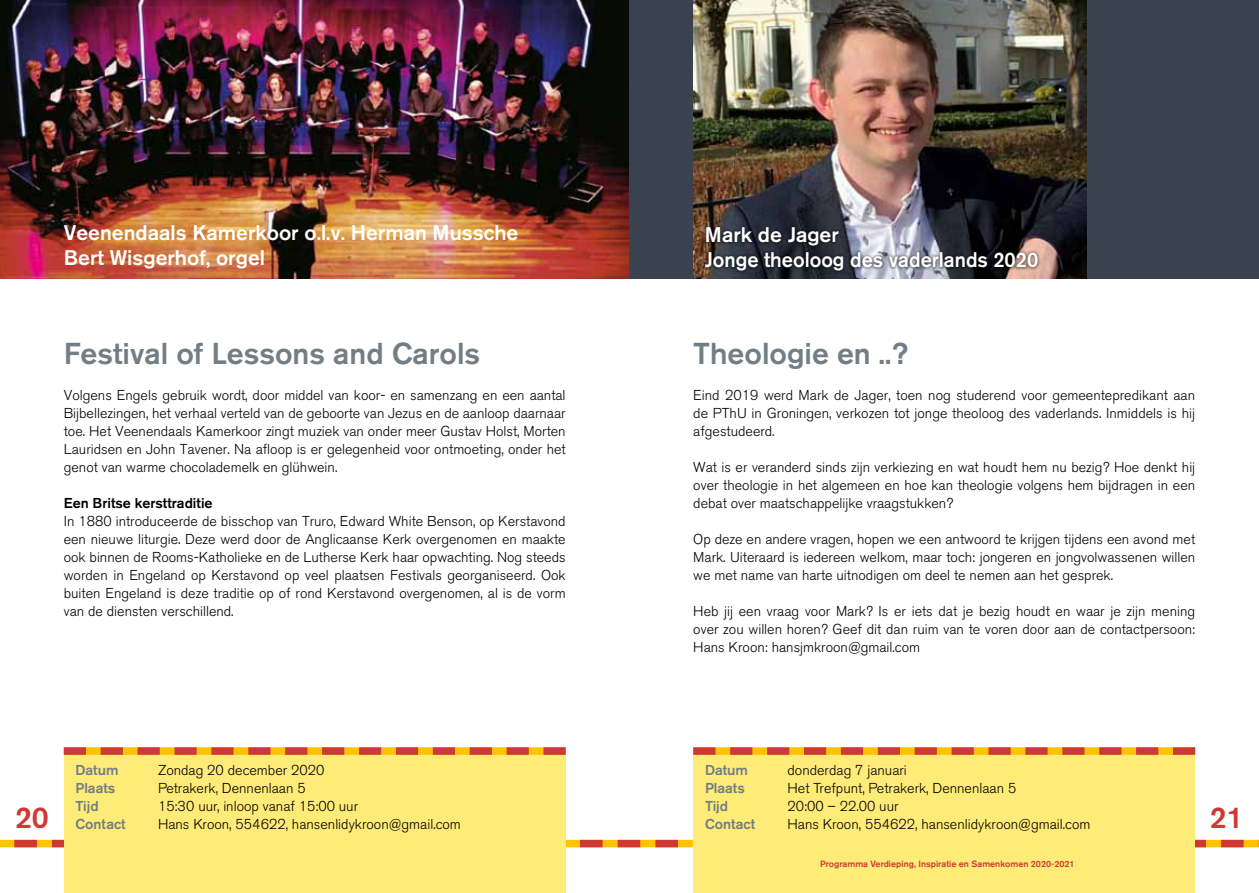
<style>
.page{position:relative;width:1259px;height:893px;background:#fff}
.page>*{position:absolute;margin:0;border:0;box-sizing:border-box;transform-origin:0 0}
.t1{font:500 30px "Akzidenz Grotesk BE";color:#717e86}
.t2{font:500 30px "Akzidenz Grotesk BE";color:#d03834}
.t3{font:500 21px/25.2px "Akzidenz Grotesk BE";color:#fff}
.t4{font:300 14.25px/18px "Akzidenz Grotesk BE";color:#000;text-align:justify}
.t5{font:500 14.25px "Akzidenz Grotesk BE";color:#717e86}
.t6{font:500 14.25px "Akzidenz Grotesk BE";color:#000}
.t7{font:500 9px "Akzidenz Grotesk BE";color:#d03834}
</style>
<div class="page">
<svg style="left:0;top:840px;width:1259px;height:7px;background:#e4781b"></svg>
<img style="left:0;top:0;width:629px;height:279px">
<div style="left:64px;top:755px;width:502px;height:138px;background:#ffeb78"></div>
<svg style="left:64px;top:747px;width:502px;height:8px;background:#e17324"></svg>
<div style="left:629px;top:0;width:630px;height:279px;background:#3a424f"></div>
<img style="left:693px;top:0;width:393px;height:279px">
<div style="left:693px;top:755px;width:502px;height:138px;background:#ffeb78"></div>
<svg style="left:693px;top:747px;width:502px;height:8px;background:#e17324"></svg>
<div style="left:702px;top:223px;width:339px;height:51px;background:#000;opacity:.45"></div>
<h2 class="t3" style="left:64px;top:220px;width:456px">Veenendaals Kamerkoor o.l.v. Herman Mussche<br>Bert Wisgerhof, orgel</h2>
<h1 class="t1" style="left:64px;top:335px;width:418px">Festival of Lessons and Carols</h1>
<p class="t4" style="left:64px;top:386px;width:503px">Volgens Engels gebruik wordt, door middel van koor- en samenzang en een aantal Bijbellezingen, het verhaal verteld van de geboorte van Jezus en de aanloop daarnaar toe. Het Veenendaals Kamerkoor zingt muziek van onder meer Gustav Holst, Morten Lauridsen en John Tavener. Na afloop is er gelegenheid voor ontmoeting, onder het genot van warme chocolademelk en glühwein.</p>
<p class="t6" style="left:64px;top:494px;width:150px">Een Britse kersttraditie</p>
<p class="t4" style="left:64px;top:512px;width:503px">In 1880 introduceerde de bisschop van Truro, Edward White Benson, op Kerstavond een nieuwe liturgie. Deze werd door de Anglicaanse Kerk overgenomen en maakte ook binnen de Rooms-Katholieke en de Lutherse Kerk haar opwachting. Nog steeds worden in Engeland op Kerstavond op veel plaatsen Festivals georganiseerd. Ook buiten Engeland is deze traditie op of rond Kerstavond overgenomen, al is de vorm van de diensten verschillend.</p>
<h2 class="t3" style="left:705px;top:222px;width:335px">Mark de Jager<br>Jonge theoloog des vaderlands 2020</h2>
<h1 class="t1" style="left:693px;top:335px;width:216px">Theologie en ..?</h1>
<p class="t4" style="left:693px;top:386px;width:503px">Eind 2019 werd Mark de Jager, toen nog studerend voor gemeentepredikant aan de PThU in Groningen, verkozen tot jonge theoloog des vaderlands. Inmiddels is hij afgestudeerd.</p>
<p class="t4" style="left:693px;top:458px;width:503px">Wat is er veranderd sinds zijn verkiezing en wat houdt hem nu bezig? Hoe denkt hij over theologie in het algemeen en hoe kan theologie volgens hem bijdragen in een debat over maatschappelijke vraagstukken?</p>
<p class="t4" style="left:693px;top:530px;width:503px">Op deze en andere vragen, hopen we een antwoord te krijgen tijdens een avond met Mark. Uiteraard is iedereen welkom, maar toch: jongeren en jongvolwassenen willen we met name van harte uitnodigen om deel te nemen aan het gesprek.</p>
<p class="t4" style="left:693px;top:602px;width:503px">Heb jij een vraag voor Mark? Is er iets dat je bezig houdt en waar je zijn mening over zou willen horen? Geef dit dan ruim van te voren door aan de contactpersoon:<br>Hans Kroon: hansjmkroon@gmail.com</p>
<p class="t5" style="left:75px;top:761px;width:45px">Datum</p>
<p class="t4" style="left:158px;top:761px;width:168px">Zondag 20 december 2020</p>
<p class="t5" style="left:75px;top:779px;width:41px">Plaats</p>
<p class="t4" style="left:158px;top:779px;width:149px">Petrakerk, Dennenlaan 5</p>
<p class="t5" style="left:75px;top:797px;width:25px">Tijd</p>
<p class="t4" style="left:158px;top:797px;width:202px">15:30 uur, inloop vanaf 15:00 uur</p>
<p class="t5" style="left:75px;top:815px;width:52px">Contact</p>
<p class="t4" style="left:158px;top:815px;width:304px">Hans Kroon, 554622, hansenlidykroon@gmail.com</p>
<p class="t5" style="left:705px;top:761px;width:45px">Datum</p>
<p class="t4" style="left:787px;top:761px;width:121px">donderdag 7 januari</p>
<p class="t5" style="left:705px;top:779px;width:41px">Plaats</p>
<p class="t4" style="left:787px;top:779px;width:230px">Het Trefpunt, Petrakerk, Dennenlaan 5</p>
<p class="t5" style="left:705px;top:797px;width:25px">Tijd</p>
<p class="t4" style="left:787px;top:797px;width:113px">20:00 – 22.00 uur</p>
<p class="t5" style="left:705px;top:815px;width:52px">Contact</p>
<p class="t4" style="left:787px;top:815px;width:304px">Hans Kroon, 554622, hansenlidykroon@gmail.com</p>
<h1 class="t2" style="left:15px;top:799px;width:35px">20</h1>
<h1 class="t2" style="left:1210px;top:799px;width:35px">21</h1>
<p class="t7" style="left:820px;top:858px;width:256px">Programma Verdieping, Inspiratie en Samenkomen 2020-2021</p>
</div>
